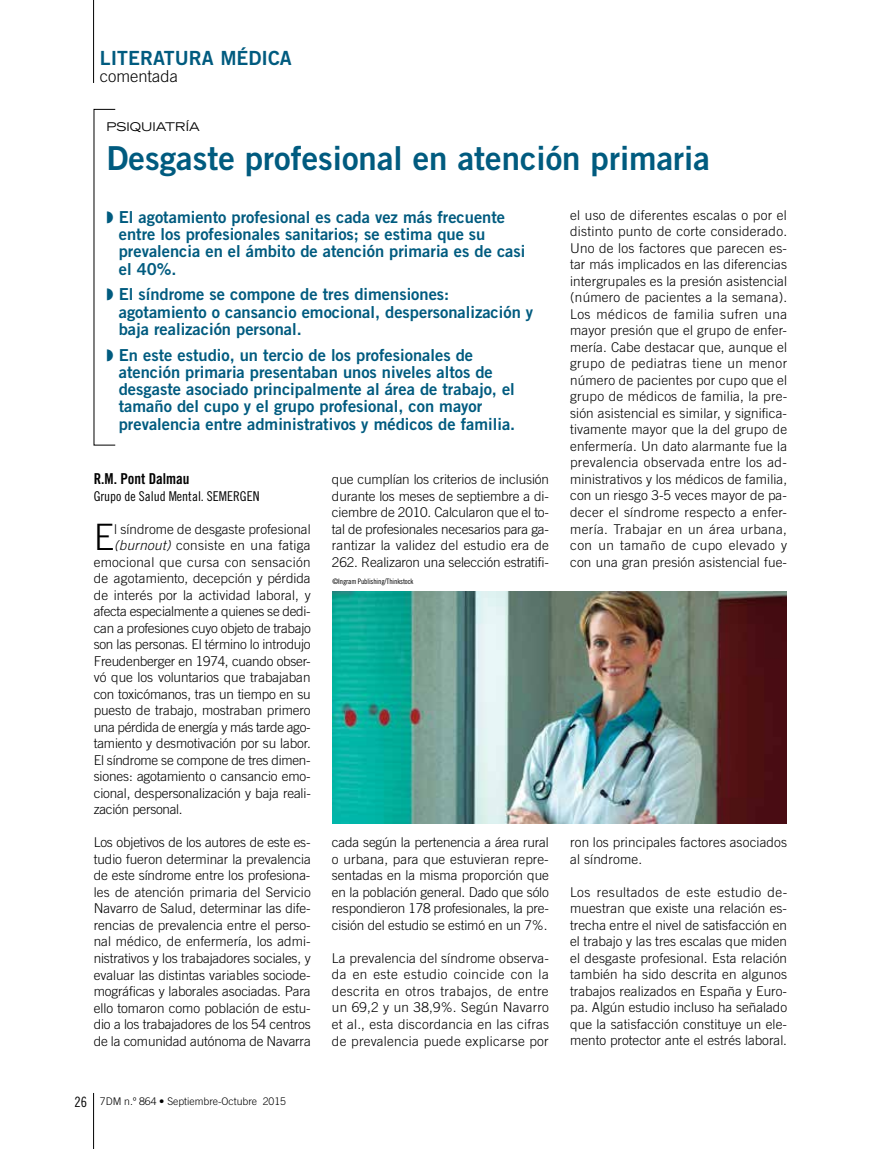
<style>
.page{position:relative;width:872px;height:1149px;background:#fff}
.page>*{position:absolute;margin:0;border:0;box-sizing:border-box;transform-origin:0 0}
.t1{font:300 36.3px "Trade Gothic LT Std";color:#000}
.t2{font:33px "Trade Gothic LT Std Bd 2";color:#005b7f}
.t3{font:19.5px "Trade Gothic LT Std Bd 2";color:#005b7f}
.t4{font:16.5px/17.2px "Trade Gothic LT Std Bd 2";color:#005b7f}
.t5{font:300 16.5px "Trade Gothic LT Std";color:#000}
.t6{font:15px "Trade Gothic LT Std Bd Cn 20";color:#000}
.t7{font:300 13.5px/16.5px "Trade Gothic LT Std";letter-spacing:-.01em;color:#000;text-align:justify}
.t8{font:300 13.5px "Trade Gothic LT Std";letter-spacing:.02em;color:#000}
.t9{font:300 13.5px/16.5px "Trade Gothic LT Std";letter-spacing:.01em;color:#000}
.t10{font:13.5px "Trade Gothic LT Std Cn 18";color:#000}
.t11{font:expanded 12px "Trade Gothic LT Std";color:#000}
.t12{font:300 10.5px "Trade Gothic LT Std";color:#000}
.t13{font:7.5px "Trade Gothic LT Std Cn 18";letter-spacing:-.015em;color:#000}
.s1{font-style:italic}
.s2{font-family:"Trade Gothic LT Std Cn 18";font-weight:400;font-size:14.25px}
</style>
<div class="page">
<hr style="left:93px;top:1092px;width:1px;height:56px;background:#000">
<hr style="left:93px;top:0;width:1px;height:83px;background:#000">
<img style="left:332px;top:591px;width:455px;height:232px">
<h3 class="t3" style="left:100px;top:46px;width:193px">LITERATURA MÉDICA</h3>
<p class="t5" style="left:100px;top:67px;width:79px">comentada</p>
<p class="t11" style="left:106px;top:119px;width:95px">PSIQUIATRÍA</p>
<h2 class="t2" style="left:106px;top:138px;width:605px">Desgaste profesional en atención primaria</h2>
<p class="t4" style="left:119px;top:208px;width:408px;text-indent:-12px">◗ El agotamiento profesional es cada vez más frecuente entre los profesionales sanitarios; se estima que su prevalencia en el ámbito de atención primaria es de casi el 40%.</p>
<p class="t4" style="left:119px;top:285px;width:416px;text-indent:-12px">◗ El síndrome se compone de tres dimensiones: agotamiento o cansancio emocional, despersonalización y baja realización personal.</p>
<p class="t4" style="left:119px;top:346px;width:398px;text-indent:-12px">◗ En este estudio, un tercio de los profesionales de atención primaria presentaban unos niveles altos de desgaste asociado principalmente al área de trabajo, el tamaño del cupo y el grupo profesional, con mayor prevalencia entre administrativos y médicos de familia.</p>
<p class="t7" style="left:570px;top:206px;width:218px">el uso de diferentes escalas o por el distinto punto de corte considerado.<br>Uno de los factores que parecen es&shy;tar más implicados en las diferencias intergrupales es la presión asistencial (número de pacientes a la semana).<br>Los médicos de familia sufren una mayor presión que el grupo de enfer&shy;mería. Cabe destacar que, aunque el grupo de pediatras tiene un menor número de pacientes por cupo que el grupo de médicos de familia, la pre&shy;sión asistencial es similar, y significa&shy;tivamente mayor que la del grupo de enfermería. Un dato alarmante fue la prevalencia observada entre los ad&shy;ministrativos y los médicos de familia, con un riesgo 3-5 veces mayor de pa&shy;decer el síndrome respecto a enfer&shy;mería. Trabajar en un área urbana, con un tamaño de cupo elevado y con una gran presión asistencial fue-</p>
<p class="t6" style="left:94px;top:469px;width:97px">R.M. Pont Dalmau</p>
<p class="t10" style="left:94px;top:487px;width:167px">Grupo de Salud Mental. SEMERGEN</p>
<h1 class="t1" style="left:94px;top:515px;width:22px">E</h1>
<p class="t7" style="left:114px;top:520px;width:198px">l síndrome de desgaste profesional</p>
<p class="t7" style="left:332px;top:470px;width:219px">que cumplían los criterios de inclusión durante los meses de septiembre a di&shy;ciembre de 2010. Calcularon que el to&shy;tal de profesionales necesarios para ga&shy;rantizar la validez del estudio era de 262. Realizaron una selección estratifi-</p>
<p class="t8" style="left:114px;top:537px;width:198px"><span class="s1">(burnout)</span> consiste en una fatiga</p>
<p class="t8" style="left:94px;top:553px;width:218px">emocional que cursa con sensación</p>
<p class="t7" style="left:94px;top:570px;width:218px">de agotamiento, decepción y pérdida</p>
<p class="t7" style="left:94px;top:586px;width:218px">de interés por la actividad laboral, y</p>
<p class="t7" style="left:94px;top:603px;width:218px">afecta especialmente a quienes se dedi-</p>
<p class="t7" style="left:94px;top:619px;width:218px">can a profesiones cuyo objeto de trabajo</p>
<p class="t7" style="left:94px;top:636px;width:218px">son las personas. El término lo introdujo</p>
<p class="t7" style="left:94px;top:652px;width:218px">Freudenberger en 1974, cuando obser-</p>
<p class="t7" style="left:94px;top:669px;width:218px">vó que los voluntarios que trabajaban</p>
<p class="t7" style="left:94px;top:685px;width:218px">con toxicómanos, tras un tiempo en su</p>
<p class="t7" style="left:94px;top:702px;width:218px">puesto de trabajo, mostraban primero</p>
<p class="t7" style="left:94px;top:718px;width:218px">una pérdida de energía y más tarde ago-</p>
<p class="t7" style="left:94px;top:735px;width:218px">tamiento y desmotivación por su labor.</p>
<p class="t7" style="left:94px;top:751px;width:218px">El síndrome se compone de tres dimen-</p>
<p class="t7" style="left:94px;top:767px;width:218px">siones: agotamiento o cansancio emo-</p>
<p class="t7" style="left:94px;top:784px;width:219px">cional, despersonalización y baja reali-</p>
<p class="t7" style="left:94px;top:800px;width:90px">zación personal.</p>
<p class="t7" style="left:94px;top:833px;width:219px">Los objetivos de los autores de este es&shy;tudio fueron determinar la prevalencia de este síndrome entre los profesiona&shy;les de atención primaria del Servicio Navarro de Salud, determinar las dife&shy;rencias de prevalencia entre el perso&shy;nal médico, de enfermería, los admi&shy;nistrativos y los trabajadores sociales, y evaluar las distintas variables sociode&shy;mográficas y laborales asociadas. Para ello tomaron como población de estu&shy;dio a los trabajadores de los 54 centros de la comunidad autónoma de Navarra</p>
<p class="t13" style="left:332px;top:577px;width:83px">©Ingram Publishing/Thinkstock</p>
<p class="t9" style="left:570px;top:833px;width:218px">ron los principales factores asociados al síndrome.</p>
<p class="t7" style="left:570px;top:883px;width:218px">Los resultados de este estudio de&shy;muestran que existe una relación es&shy;trecha entre el nivel de satisfacción en el trabajo y las tres escalas que miden el desgaste profesional. Esta relación también ha sido descrita en algunos trabajos realizados en España y Euro&shy;pa. Algún estudio incluso ha señalado que la satisfacción constituye un ele&shy;mento protector ante el estrés laboral.</p>
<p class="t7" style="left:332px;top:833px;width:218px">cada según la pertenencia a área rural o urbana, para que estuvieran repre&shy;sentadas en la misma proporción que en la población general. Dado que sólo respondieron 178 profesionales, la pre&shy;cisión del estudio se estimó en un 7%.</p>
<p class="t7" style="left:332px;top:949px;width:219px">La prevalencia del síndrome observa&shy;da en este estudio coincide con la descrita en otros trabajos, de entre un 69,2 y un 38,9%. Según Navarro et al., esta discordancia en las cifras de prevalencia puede explicarse por</p>
<p class="t12" style="left:75px;top:1094px;width:213px"><span class="s2">26</span> 7DM n.º 864 • Septiembre-Octubre 2015</p>
</div>
